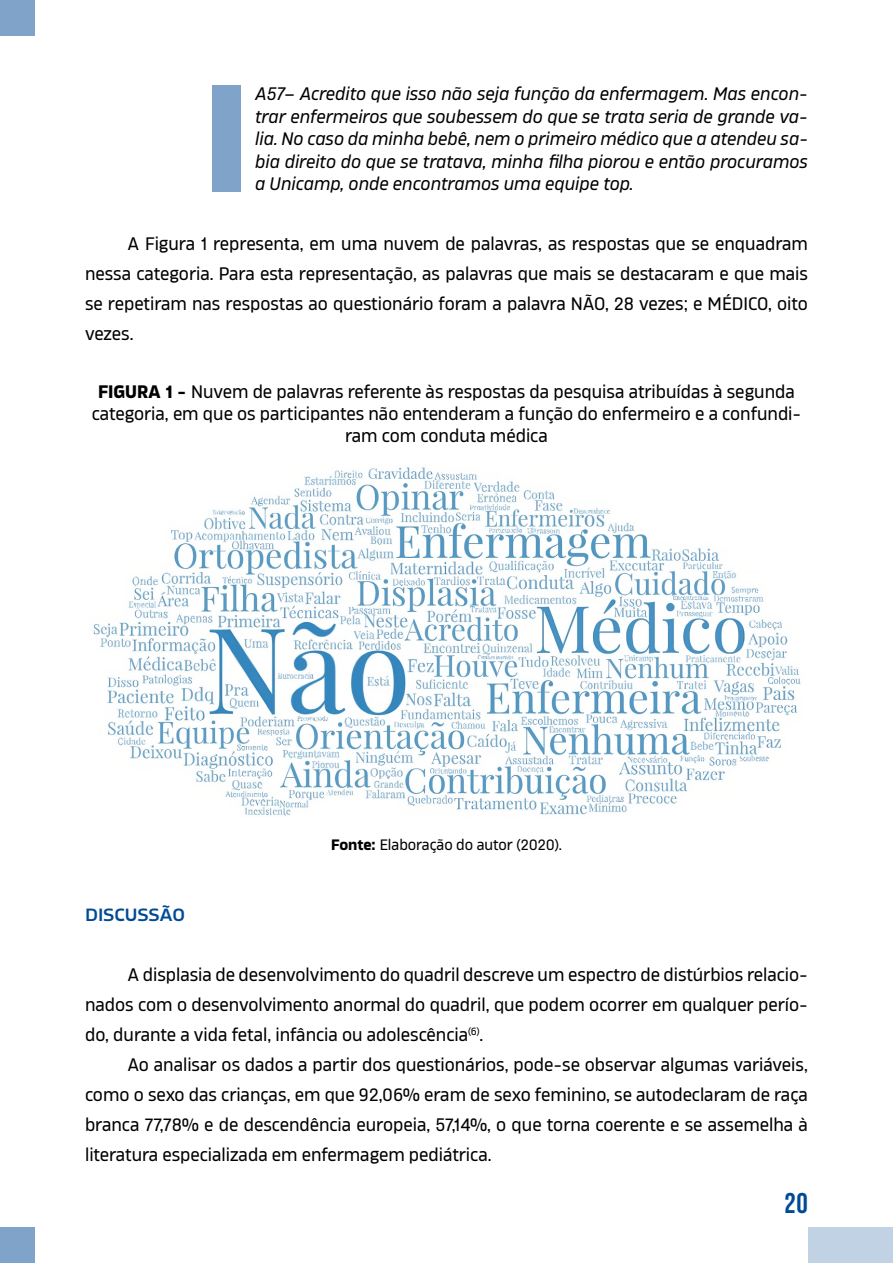
<style>
.page{position:relative;width:893px;height:1263px;background:#fff}
.page>*{position:absolute;margin:0;border:0;box-sizing:border-box;transform-origin:0 0}
.t1{font:28.5px "Bebas Neue";color:#004a96}
.t2{font:18px/30px "Karibu";color:#000;text-align:justify}
.t3{font:italic 18px/22.5px "Karibu";color:#000;text-align:justify}
.t4{font:600 18px "Karibu Expanded";letter-spacing:-.005em;color:#004a94}
.t5{font:15px "Karibu";color:#000}
.s1{font-weight:700}
</style>
<div class="page">
<div style="left:0;top:0;width:35px;height:36px;background:#80a4c9"></div>
<div style="left:0;top:1227px;width:35px;height:36px;background:#80a4c9"></div>
<div style="left:808px;top:1227px;width:85px;height:36px;background:#c0d2e4"></div>
<img style="left:93px;top:467px;width:708px;height:349px">
<div style="left:213px;top:85px;width:28px;height:106px;background:#80a4c9"></div>
<p class="t3" style="left:255px;top:82px;width:554px">A57– Acredito que isso não seja função da enfermagem. Mas encon&shy;trar enfermeiros que soubessem do que se trata seria de grande va&shy;lia. No caso da minha bebê, nem o primeiro médico que a atendeu sa&shy;bia direito do que se tratava, minha filha piorou e então procuramos a Unicamp, onde encontramos uma equipe top.</p>
<p class="t2" style="left:85px;top:228px;width:724px;text-indent:43px">A Figura 1 representa, em uma nuvem de palavras, as respostas que se enquadram nessa categoria. Para esta representação, as palavras que mais se destacaram e que mais se repetiram nas respostas ao questionário foram a palavra NÃO, 28 vezes; e MÉDICO, oito vezes.</p>
<p class="t2" style="left:92px;top:381px;width:711px;line-height:21.6px;text-align:center"><span class="s1">FIGURA 1 -</span> Nuvem de palavras referente às respostas da pesquisa atribuídas à segunda categoria, em que os participantes não entenderam a função do enfermeiro e a confundi&shy;ram com conduta médica</p>
<p class="t4" style="left:85px;top:903px;width:101px">DISCUSSÃO</p>
<p class="t5" style="left:331px;top:835px;width:232px"><span class="s1">Fonte:</span> Elaboração do autor (2020).</p>
<p class="t2" style="left:85px;top:959px;width:724px;text-indent:43px">A displasia de desenvolvimento do quadril descreve um espectro de distúrbios relacio&shy;nados com o desenvolvimento anormal do quadril, que podem ocorrer em qualquer perío&shy;do, durante a vida fetal, infância ou adolescência<sup>(6)</sup>.</p>
<p class="t2" style="left:85px;top:1049px;width:724px;text-indent:43px">Ao analisar os dados a partir dos questionários, pode-se observar algumas variáveis, como o sexo das crianças, em que 92,06% eram de sexo feminino, se autodeclaram de raça branca 77,78% e de descendência europeia, 57,14%, o que torna coerente e se assemelha à literatura especializada em enfermagem pediátrica.</p>
<h1 class="t1" style="left:785px;top:1187px;width:25px">20</h1>
</div>
